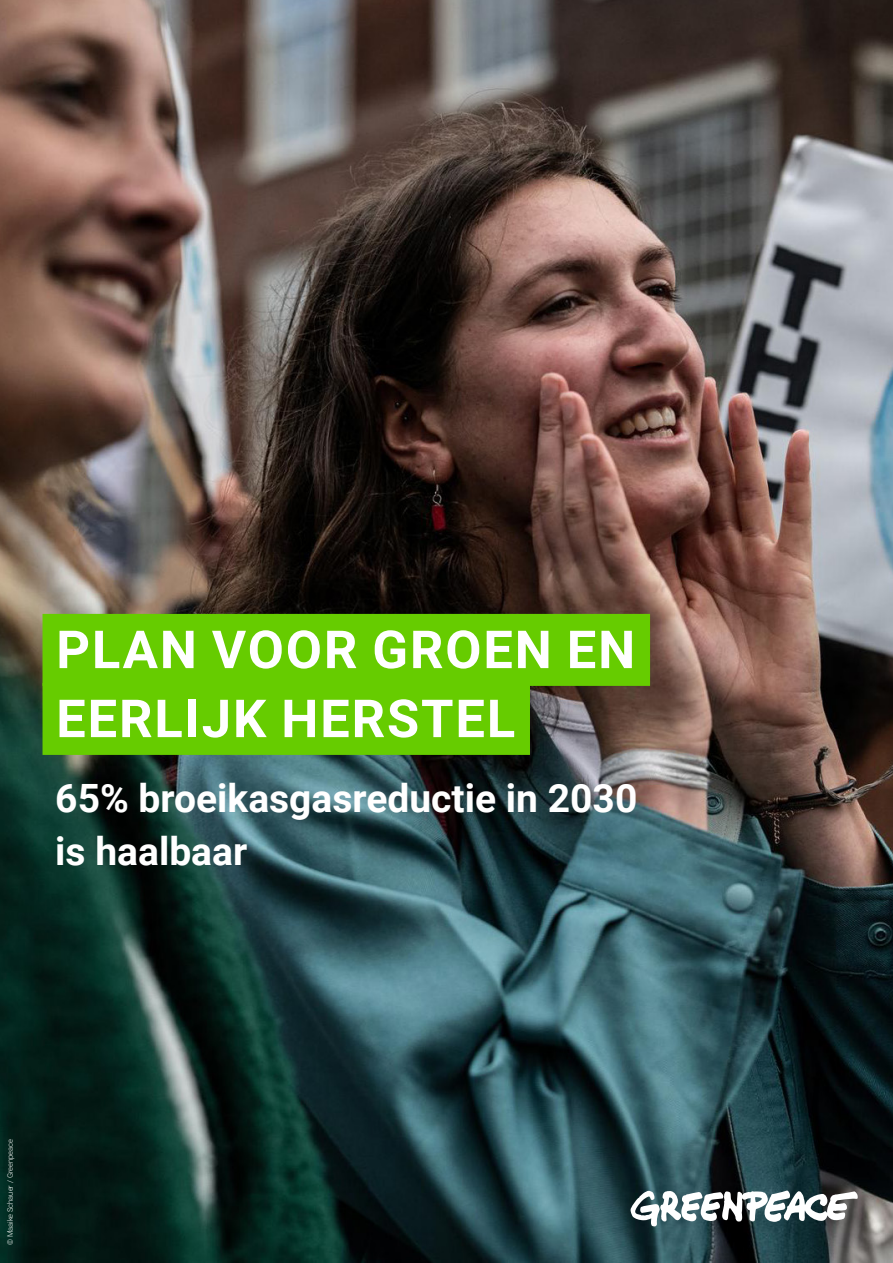
<style>
.page{position:relative;width:893px;height:1263px;background:#fff}
.page>*{position:absolute;margin:0;border:0;box-sizing:border-box;transform-origin:0 0}
._1_HEADER_bold_kap_b{font:700 52.5px "Roboto";letter-spacing:.035em;color:#fff}
._1_HEADER_bold_kap_b-2{font:700 39px/52.5px "Roboto";color:#fff}
._4_BODY_regular_9pt{font:300 7.5px "Roboto";color:#fff}
</style>
<div class="page">
<img style="left:0;top:0;width:893px;height:1263px">
<svg style="left:631px;top:1190px;width:227px;height:36px"></svg>
<div style="left:43px;top:614px;width:607px;height:72px;background:#6c0"></div>
<div style="left:43px;top:683px;width:487px;height:72px;background:#6c0"></div>
<p class="_1_HEADER_bold_kap_b" style="left:56px;top:613px;width:580px">PLAN VOOR GROEN EN</p>
<p class="_1_HEADER_bold_kap_b" style="left:56px;top:682px;width:461px">EERLIJK HERSTEL</p>
<p class="_1_HEADER_bold_kap_b-2" style="left:55px;top:770px;width:584px">65% broeikasgasreductie in 2030 is haalbaar</p>
<p class="_4_BODY_regular_9pt" style="left:5px;top:1245px;width:108px;rotate:-90deg">© Maaike Schauer / Greenpeace</p>
</div>
